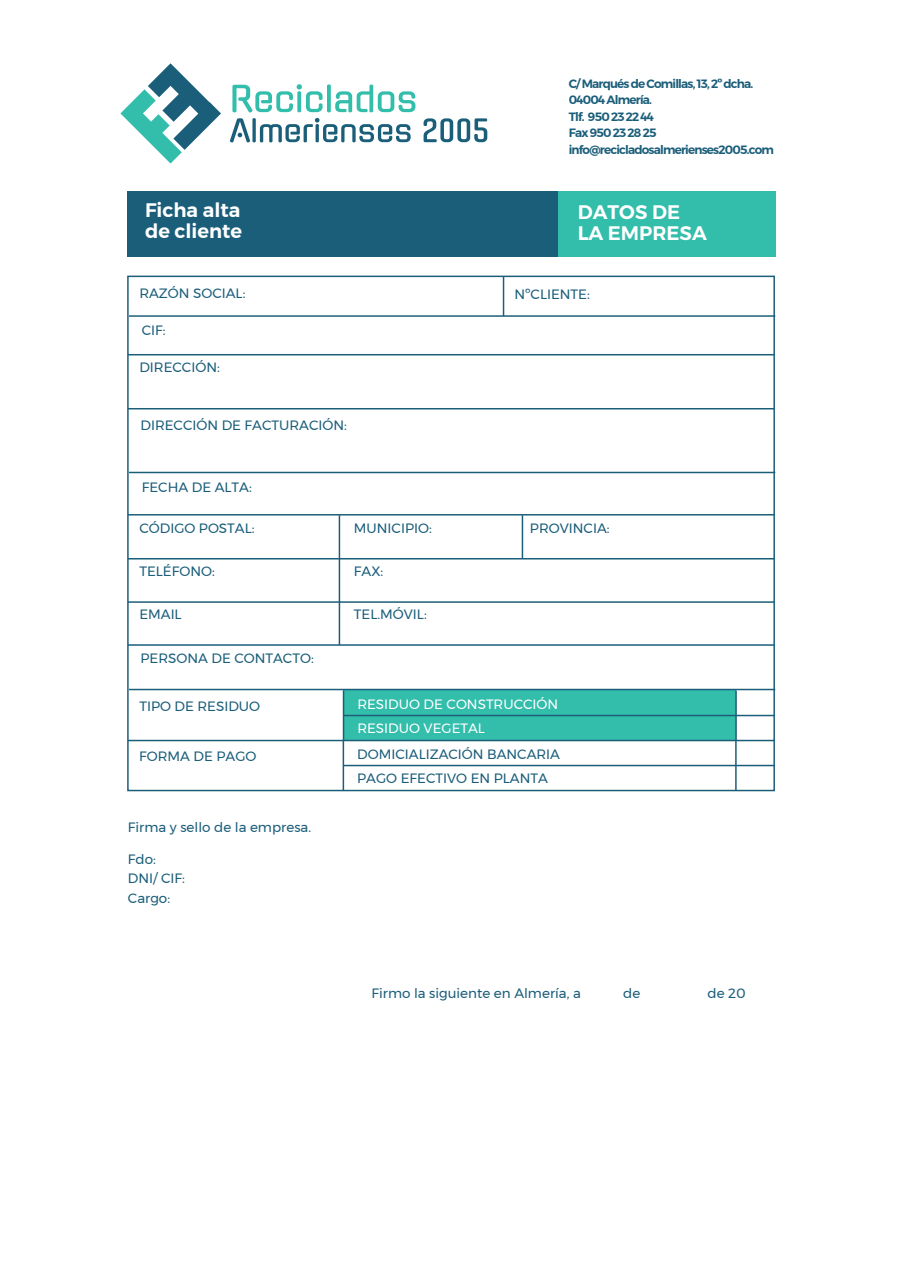
<style>
.page{position:relative;width:910px;height:1280px;background:#fff}
.page>*{position:absolute;margin:0;border:0;box-sizing:border-box;transform-origin:0 0}
.t1{font:600 19.5px/21px "Montserrat";color:#fff}
.t2{font:13.5px/19.5px "Montserrat";color:#1b5e7a}
.t3{font:13.5px/24px "Montserrat";color:#fff}
.t4{font:600 12px/16.5px "Montserrat";letter-spacing:-.065em;color:#1b5e7a}
</style>
<div class="page">
<div style="left:344px;top:690px;width:392px;height:50px;background:#33bdab"></div>
<svg style="left:120px;top:63px;width:101px;height:101px"></svg>
<svg style="left:232px;top:84px;width:91px;height:28px"></svg>
<svg style="left:327px;top:84px;width:4px;height:28px"></svg>
<svg style="left:335px;top:85px;width:80px;height:27px"></svg>
<svg style="left:230px;top:118px;width:20px;height:24px"></svg>
<svg style="left:252px;top:118px;width:4px;height:24px"></svg>
<svg style="left:260px;top:118px;width:151px;height:24px"></svg>
<svg style="left:424px;top:118px;width:63px;height:24px"></svg>
<div style="left:127px;top:191px;width:432px;height:65px;background:#1b5e7a"></div>
<div style="left:559px;top:191px;width:217px;height:65px;background:#33bdab"></div>
<hr style="left:128px;top:354px;width:646px;height:1px;background:#1b5e7a">
<hr style="left:128px;top:514px;width:646px;height:1px;background:#1b5e7a">
<hr style="left:129px;top:315px;width:646px;height:2px;background:#1b5e7a">
<hr style="left:128px;top:408px;width:646px;height:1px;background:#1b5e7a">
<hr style="left:129px;top:472px;width:646px;height:1px;background:#1b5e7a">
<hr style="left:128px;top:558px;width:646px;height:1px;background:#1b5e7a">
<div style="left:127px;top:276px;width:648px;height:515px;border:2px solid #1b5e7a"></div>
<hr style="left:339px;top:515px;width:1px;height:44px;background:#1b5e7a">
<hr style="left:128px;top:601px;width:646px;height:2px;background:#1b5e7a">
<hr style="left:339px;top:559px;width:1px;height:43px;background:#1b5e7a">
<hr style="left:128px;top:644px;width:646px;height:2px;background:#1b5e7a">
<hr style="left:129px;top:689px;width:646px;height:1px;background:#1b5e7a">
<hr style="left:128px;top:740px;width:646px;height:1px;background:#1b5e7a">
<hr style="left:344px;top:715px;width:430px;height:1px;background:#1b5e7a">
<hr style="left:339px;top:601px;width:1px;height:44px;background:#1b5e7a">
<hr style="left:343px;top:690px;width:1px;height:50px;background:#1b5e7a">
<hr style="left:735px;top:690px;width:2px;height:50px;background:#1b5e7a">
<hr style="left:343px;top:765px;width:431px;height:1px;background:#1b5e7a">
<hr style="left:343px;top:740px;width:1px;height:50px;background:#1b5e7a">
<hr style="left:735px;top:740px;width:2px;height:50px;background:#1b5e7a">
<hr style="left:522px;top:515px;width:1px;height:44px;background:#1b5e7a">
<hr style="left:503px;top:276px;width:1px;height:40px;background:#1b5e7a">
<p class="t4" style="left:569px;top:75px;width:207px">C/ Marqués de Comillas, 13, 2º dcha.<br>04004 Almería.<br>Tlf. 950 23 22 44<br>Fax 950 23 28 25 info@recicladosalmerienses2005.com</p>
<h1 class="t1" style="left:145px;top:200px;width:99px">Ficha alta de cliente</h1>
<h1 class="t1" style="left:578px;top:201px;width:131px">DATOS DE<br>LA EMPRESA</h1>
<p class="t2" style="left:139px;top:283px;width:108px">RAZÓN SOCIAL:</p>
<p class="t2" style="left:514px;top:285px;width:77px">NºCLIENTE:</p>
<p class="t2" style="left:142px;top:321px;width:25px">CIF:</p>
<p class="t2" style="left:139px;top:357px;width:82px">DIRECCIÓN:</p>
<p class="t2" style="left:140px;top:415px;width:208px">DIRECCIÓN DE FACTURACIÓN:</p>
<p class="t2" style="left:142px;top:478px;width:112px">FECHA DE ALTA:</p>
<p class="t2" style="left:139px;top:518px;width:117px">CÓDIGO POSTAL:</p>
<p class="t2" style="left:354px;top:518px;width:79px">MUNICIPIO:</p>
<p class="t2" style="left:530px;top:518px;width:81px">PROVINCIA:</p>
<p class="t2" style="left:139px;top:561px;width:77px">TELÉFONO:</p>
<p class="t2" style="left:354px;top:561px;width:31px">FAX:</p>
<p class="t2" style="left:354px;top:604px;width:74px">TEL.MÓVIL:</p>
<p class="t2" style="left:139px;top:604px;width:44px">EMAIL</p>
<p class="t2" style="left:140px;top:649px;width:175px">PERSONA DE CONTACTO:</p>
<p class="t2" style="left:139px;top:697px;width:122px">TIPO DE RESIDUO</p>
<p class="t3" style="left:357px;top:692px;width:202px">RESIDUO DE CONSTRUCCIÓN<br>RESIDUO VEGETAL</p>
<p class="t2" style="left:139px;top:747px;width:119px">FORMA DE PAGO</p>
<p class="t2" style="left:128px;top:817px;width:185px">Firma y sello de la empresa.</p>
<p class="t2" style="left:128px;top:849px;width:59px">Fdo:<br>DNI/ CIF:<br>Cargo:</p>
<p class="t2" style="left:357px;top:742px;width:204px;line-height:24px">DOMICIALIZACIÓN BANCARIA<br>PAGO EFECTIVO EN PLANTA</p>
<p class="t2" style="left:372px;top:984px;width:211px">Firmo la siguiente en Almería, a</p>
<p class="t2" style="left:623px;top:984px;width:19px">de</p>
<p class="t2" style="left:708px;top:984px;width:40px">de 20</p>
</div>
